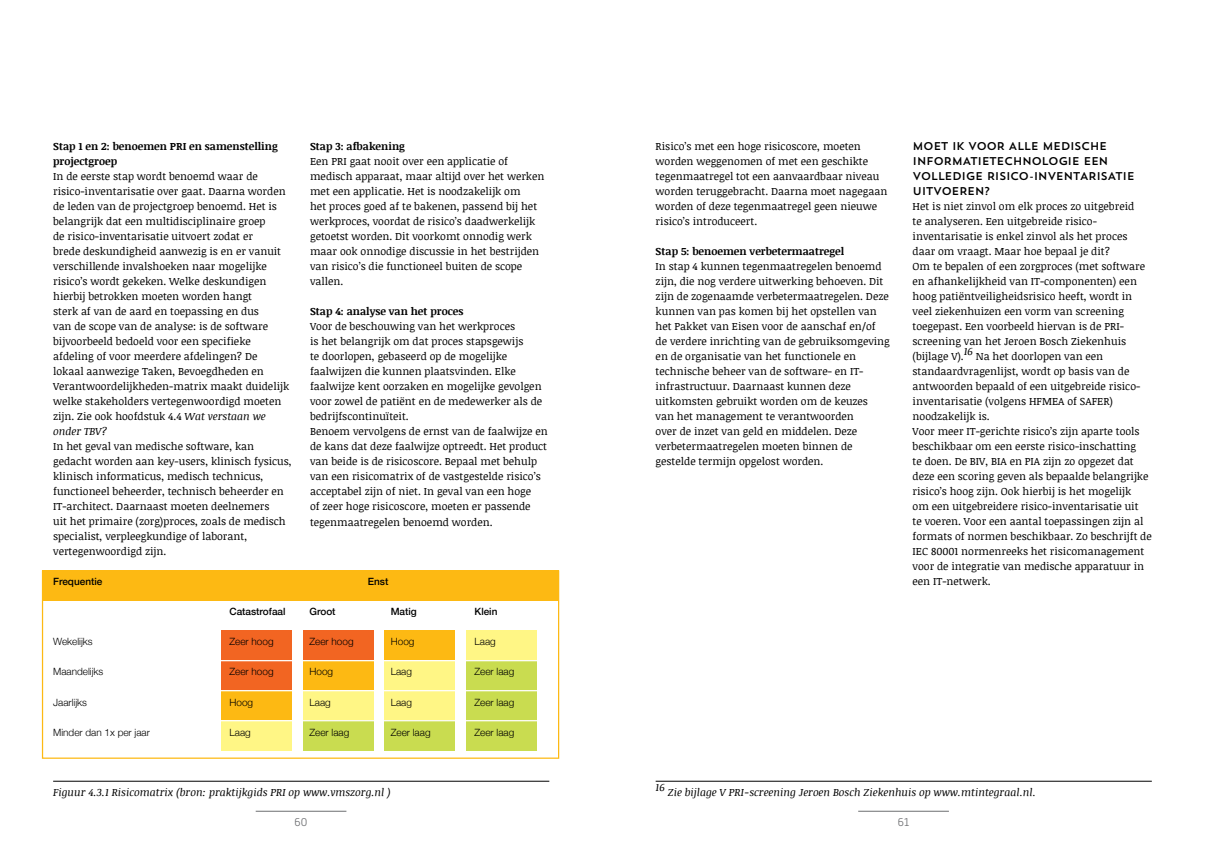
<style>
.page{position:relative;width:1205px;height:851px;background:#fff}
.page>*{position:absolute;margin:0;border:0;box-sizing:border-box;transform-origin:0 0}
.t1{font:11.25px/15px "Trend Sans One";letter-spacing:-.05em;color:#000}
.t2{font:300 11.25px "Alwyn New";color:#6d6e71}
.t3{font:10.62px/15px "Noticia Text";color:#000}
.t4{font:italic 10.62px "Noticia Text";color:#000}
.t5{font:700 10.62px/15px "Noticia Text";color:#000}
.t6{font:300 10px "Helvetica Neue";color:#000}
.t7{font:500 10px "Helvetica Neue";color:#000}
.s1{font-style:italic}
</style>
<div class="page">
<hr style="left:256px;top:810px;width:90px;height:1px;background:#6d6e71">
<div style="left:43px;top:570px;width:516px;height:30px;background:#fdb913"></div>
<hr style="left:53px;top:780px;width:496px;height:1px;background:#000">
<div style="left:42px;top:570px;width:517px;height:188px;border:1px solid #fdb913"></div>
<div style="left:221px;top:630px;width:71px;height:31px;background:#f26522"></div>
<div style="left:303px;top:630px;width:71px;height:31px;background:#f26522"></div>
<div style="left:384px;top:630px;width:71px;height:31px;background:#fdb913"></div>
<div style="left:466px;top:630px;width:71px;height:31px;background:#fff685"></div>
<div style="left:221px;top:660px;width:71px;height:31px;background:#f26522"></div>
<div style="left:303px;top:660px;width:71px;height:31px;background:#fdb913"></div>
<div style="left:384px;top:660px;width:71px;height:31px;background:#fff685"></div>
<div style="left:466px;top:660px;width:71px;height:31px;background:#c9dc50"></div>
<div style="left:221px;top:690px;width:71px;height:31px;background:#fdb913"></div>
<div style="left:303px;top:690px;width:71px;height:31px;background:#fff685"></div>
<div style="left:384px;top:690px;width:71px;height:31px;background:#fff685"></div>
<div style="left:466px;top:690px;width:71px;height:31px;background:#c9dc50"></div>
<div style="left:221px;top:719px;width:71px;height:31px;background:#fff685"></div>
<div style="left:303px;top:719px;width:71px;height:31px;background:#c9dc50"></div>
<div style="left:384px;top:719px;width:71px;height:31px;background:#c9dc50"></div>
<div style="left:466px;top:719px;width:71px;height:31px;background:#c9dc50"></div>
<hr style="left:53px;top:660px;width:496px;height:1px;background:#fff">
<hr style="left:53px;top:690px;width:496px;height:1px;background:#fff">
<hr style="left:53px;top:720px;width:496px;height:1px;background:#fff">
<hr style="left:858px;top:810px;width:91px;height:1px;background:#6d6e71">
<hr style="left:656px;top:780px;width:496px;height:1px;background:#000">
<p class="t5" style="left:53px;top:138px;width:226px">Stap 1 en 2: benoemen PRI en samenstelling projectgroep</p>
<p class="t3" style="left:53px;top:168px;width:237px">In de eerste stap wordt benoemd waar de risico-inventarisatie over gaat. Daarna worden de leden van de projectgroep benoemd. Het is belangrijk dat een multidisciplinaire groep<br>de risico-inventarisatie uitvoert zodat er<br>brede deskundigheid aanwezig is en er vanuit verschillende invalshoeken naar mogelijke risico’s wordt gekeken. Welke deskundigen hierbij betrokken moeten worden hangt<br>sterk af van de aard en toepassing en dus<br>van de scope van de analyse: is de software bijvoorbeeld bedoeld voor een specifieke afdeling of voor meerdere afdelingen? De lokaal aanwezige Taken, Bevoegdheden en Verantwoordelijkheden-matrix maakt duidelijk welke stakeholders vertegenwoordigd moeten zijn. Zie ook hoofdstuk 4.4 <span class="s1">Wat verstaan we onder TBV?</span></p>
<p class="t3" style="left:53px;top:438px;width:240px">In het geval van medische software, kan gedacht worden aan key-users, klinisch fysicus, klinisch informaticus, medisch technicus, functioneel beheerder, technisch beheerder en IT-architect. Daarnaast moeten deelnemers<br>uit het primaire (zorg)proces, zoals de medisch specialist, verpleegkundige of laborant, vertegenwoordigd zijn.</p>
<p class="t5" style="left:310px;top:138px;width:96px">Stap 3: afbakening</p>
<p class="t3" style="left:310px;top:153px;width:236px">Een PRI gaat nooit over een applicatie of medisch apparaat, maar altijd over het werken met een applicatie. Het is noodzakelijk om<br>het proces goed af te bakenen, passend bij het werkproces, voordat de risico’s daadwerkelijk getoetst worden. Dit voorkomt onnodig werk maar ook onnodige discussie in het bestrijden van risico’s die functioneel buiten de scope vallen.</p>
<p class="t5" style="left:310px;top:303px;width:155px">Stap 4: analyse van het proces</p>
<p class="t3" style="left:310px;top:319px;width:239px">Voor de beschouwing van het werkproces<br>is het belangrijk om dat proces stapsgewijs<br>te doorlopen, gebaseerd op de mogelijke faalwijzen die kunnen plaatsvinden. Elke faalwijze kent oorzaken en mogelijke gevolgen voor zowel de patiënt en de medewerker als de bedrijfscontinuïteit.<br>Benoem vervolgens de ernst van de faalwijze en de kans dat deze faalwijze optreedt. Het product van beide is de risicoscore. Bepaal met behulp van een risicomatrix of de vastgestelde risico’s acceptabel zijn of niet. In geval van een hoge<br>of zeer hoge risicoscore, moeten er passende tegenmaatregelen benoemd worden.</p>
<p class="t7" style="left:53px;top:573px;width:51px">Frequentie</p>
<p class="t7" style="left:368px;top:573px;width:22px">Enst</p>
<p class="t7" style="left:229px;top:603px;width:58px">Catastrofaal</p>
<p class="t7" style="left:309px;top:603px;width:28px">Groot</p>
<p class="t7" style="left:391px;top:603px;width:28px">Matig</p>
<p class="t7" style="left:474px;top:603px;width:24px">Klein</p>
<p class="t6" style="left:53px;top:633px;width:41px">Wekelijks</p>
<p class="t6" style="left:229px;top:633px;width:46px">Zeer hoog</p>
<p class="t6" style="left:309px;top:633px;width:46px">Zeer hoog</p>
<p class="t6" style="left:391px;top:633px;width:25px">Hoog</p>
<p class="t6" style="left:474px;top:633px;width:23px">Laag</p>
<p class="t6" style="left:53px;top:663px;width:52px">Maandelijks</p>
<p class="t6" style="left:229px;top:663px;width:46px">Zeer hoog</p>
<p class="t6" style="left:309px;top:663px;width:25px">Hoog</p>
<p class="t6" style="left:391px;top:663px;width:23px">Laag</p>
<p class="t6" style="left:474px;top:663px;width:41px">Zeer laag</p>
<p class="t6" style="left:53px;top:693px;width:35px">Jaarlijks</p>
<p class="t6" style="left:229px;top:693px;width:25px">Hoog</p>
<p class="t6" style="left:309px;top:693px;width:23px">Laag</p>
<p class="t6" style="left:391px;top:693px;width:23px">Laag</p>
<p class="t6" style="left:474px;top:693px;width:41px">Zeer laag</p>
<p class="t6" style="left:53px;top:723px;width:98px">Minder dan 1x per jaar</p>
<p class="t6" style="left:229px;top:723px;width:23px">Laag</p>
<p class="t6" style="left:309px;top:723px;width:41px">Zeer laag</p>
<p class="t6" style="left:391px;top:723px;width:41px">Zeer laag</p>
<p class="t6" style="left:474px;top:723px;width:41px">Zeer laag</p>
<p class="t4" style="left:53px;top:784px;width:339px">Figuur 4.3.1 Risicomatrix (bron: praktijkgids PRI op www.vmszorg.nl )</p>
<p class="t2" style="left:295px;top:815px;width:14px">60</p>
<p class="t3" style="left:656px;top:138px;width:233px">Risico’s met een hoge risicoscore, moeten worden weggenomen of met een geschikte tegenmaatregel tot een aanvaardbaar niveau worden teruggebracht. Daarna moet nagegaan worden of deze tegenmaatregel geen nieuwe risico’s introduceert.</p>
<p class="t5" style="left:656px;top:243px;width:190px">Stap 5: benoemen verbetermaatregel</p>
<p class="t3" style="left:656px;top:258px;width:236px">In stap 4 kunnen tegenmaatregelen benoemd zijn, die nog verdere uitwerking behoeven. Dit zijn de zogenaamde verbetermaatregelen. Deze kunnen van pas komen bij het opstellen van het Pakket van Eisen voor de aanschaf en/of<br>de verdere inrichting van de gebruiksomgeving en de organisatie van het functionele en technische beheer van de software- en IT&shy;infrastructuur. Daarnaast kunnen deze uitkomsten gebruikt worden om de keuzes<br>van het management te verantwoorden<br>over de inzet van geld en middelen. Deze verbetermaatregelen moeten binnen de gestelde termijn opgelost worden.</p>
<p class="t1" style="left:912px;top:138px;width:224px">MOET IK VOOR ALLE MEDISCHE<br>INFORMATIETECHNOLOGIE EEN<br>VOLLEDIGE RISICO-INVENTARISATIE<br>UITVOEREN?</p>
<p class="t3" style="left:912px;top:198px;width:234px">Het is niet zinvol om elk proces zo uitgebreid te analyseren. Een uitgebreide risico&shy;inventarisatie is enkel zinvol als het proces daar om vraagt. Maar hoe bepaal je dit?<br>Om te bepalen of een zorgproces (met software en afhankelijkheid van IT-componenten) een hoog patiëntveiligheidsrisico heeft, wordt in veel ziekenhuizen een vorm van screening toegepast. Een voorbeeld hiervan is de PRI&shy;screening van het Jeroen Bosch Ziekenhuis (bijlage V).</p>
<p class="t4" style="left:964px;top:344px;width:11px">16</p>
<p class="t3" style="left:912px;top:348px;width:241px;text-indent:63px">Na het doorlopen van een standaardvragenlijst, wordt op basis van de antwoorden bepaald of een uitgebreide risico&shy;inventarisatie (volgens HFMEA of SAFER) noodzakelijk is.<br>Voor meer IT-gerichte risico’s zijn aparte tools beschikbaar om een eerste risico-inschatting<br>te doen. De BIV, BIA en PIA zijn zo opgezet dat deze een scoring geven als bepaalde belangrijke risico’s hoog zijn. Ook hierbij is het mogelijk<br>om een uitgebreidere risico-inventarisatie uit<br>te voeren. Voor een aantal toepassingen zijn al formats of normen beschikbaar. Zo beschrijft de IEC 80001 normenreeks het risicomanagement voor de integratie van medische apparatuur in een IT-netwerk.</p>
<p class="t4" style="left:656px;top:779px;width:11px">16</p>
<p class="t4" style="left:668px;top:784px;width:369px">Zie bijlage V PRI-screening Jeroen Bosch Ziekenhuis op www.mtintegraal.nl.</p>
<p class="t2" style="left:898px;top:815px;width:13px">61</p>
</div>
